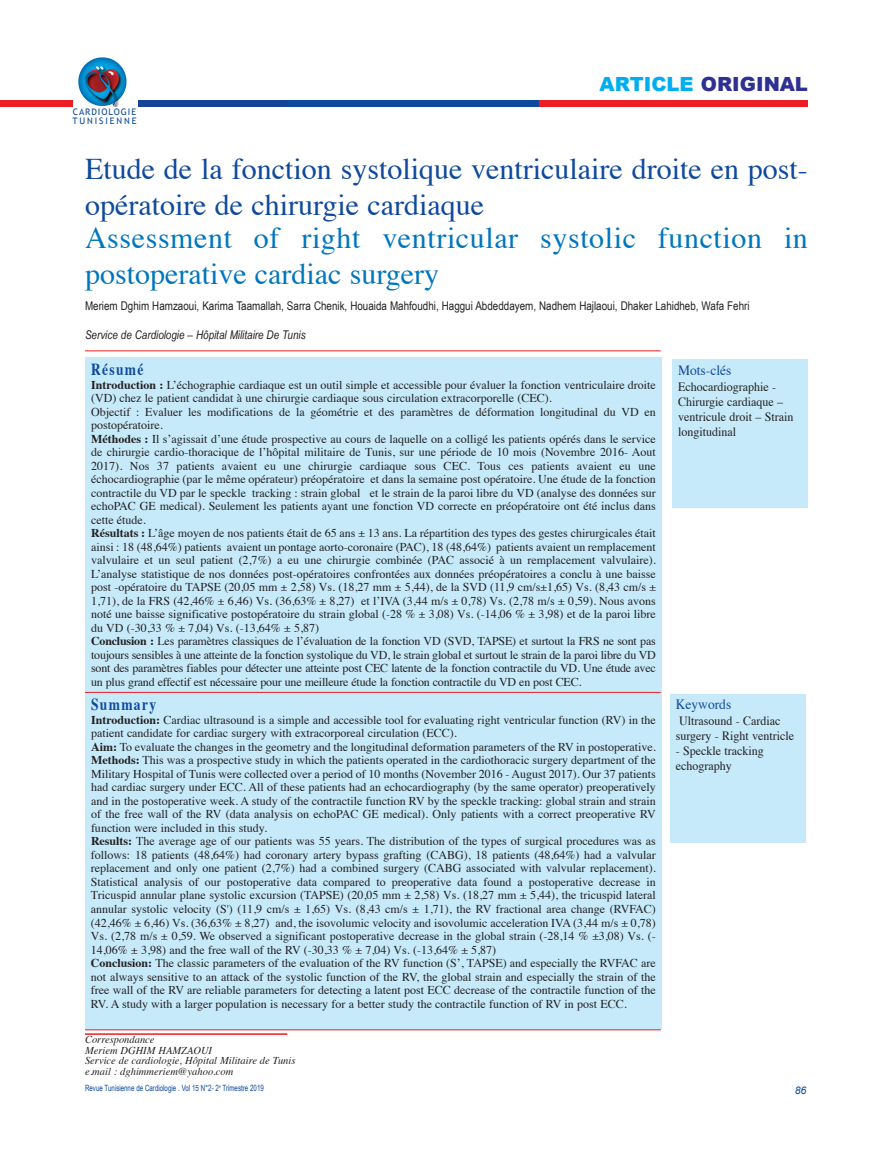
<style>
.page{position:relative;width:893px;height:1149px;background:#fff}
.page>*{position:absolute;margin:0;border:0;box-sizing:border-box;transform-origin:0 0}
.t1{font:30px/36px "Times";color:#0f499d}
.t2{font:30px/36px "Times";letter-spacing:.02em;color:#0076be}
.t3{font:900 19.5px "Arial";color:#2e3092}
.t4{font:700 16.8px "Times";letter-spacing:.1em;color:#0f499d;scale:.8 1}
.t5{font:14.1px "Times";color:#0f499d;scale:.95 1}
.t6{font:12.6px/15px "Times";color:#231f20;scale:.95 1}
.t7{font:12px/13.5px "Times";color:#231f20}
.t8{font:12px "Arial Narrow";color:#231f20}
.t9{font:italic 12px "Arial Narrow";color:#231f20}
.t10{font:italic 10.5px/10.5px "Times";color:#231f20}
.t11{font:italic 10.5px "Arial";color:#0f499d}
.t12{font:9px/9px "Trebuchet MS";letter-spacing:.105em;color:#0f499d}
.t13{font:8.7px "Arial Narrow";color:#0f499d;scale:.87 1}
.s1{color:#00aeef}
.s2{font-weight:700}
</style>
<div class="page">
<div style="left:85px;top:357px;width:577px;height:340px;background:#c6eafa"></div>
<div style="left:85px;top:692px;width:577px;height:337px;background:#c6eafa"></div>
<hr style="left:85px;top:1032px;width:202px;height:2px;background:#ee1d23">
<div style="left:672px;top:359px;width:136px;height:149px;background:#c6eafa"></div>
<div style="left:670px;top:693px;width:136px;height:149px;background:#c6eafa"></div>
<hr style="left:85px;top:350px;width:576px;height:1px;background:#ee1d23">
<hr style="left:85px;top:691px;width:576px;height:1px;background:#ee1d23">
<hr style="left:85px;top:1029px;width:576px;height:1px;background:#ee1d23">
<div style="left:0;top:100px;width:73px;height:6px;background:#ee1d23"></div>
<div style="left:138px;top:100px;width:149px;height:6px;background:#154398"></div>
<div style="left:287px;top:100px;width:253px;height:6px;background:#0f499d"></div>
<div style="left:539px;top:100px;width:269px;height:6px;background:#ee1d23"></div>
<img style="left:78px;top:57px;width:49px;height:49px">
<p class="t12" style="left:72px;top:107px;width:66px">CARDIOLOGIE<br>TUNISIENNE</p>
<h2 class="t3" style="left:600px;top:69px;width:210px"><span class="s1">ARTICLE</span> ORIGINAL</h2>
<h1 class="t1" style="left:85px;top:153px;width:724px">Etude de la fonction systolique ventriculaire droite en post&shy;opératoire de chirurgie cardiaque</h1>
<h1 class="t2" style="left:85px;top:222px;width:724px">Assessment of right ventricular systolic function in postoperative cardiac surgery</h1>
<p class="t8" style="left:85px;top:299px;width:666px">Meriem Dghim Hamzaoui, Karima Taamallah, Sarra Chenik, Houaida Mahfoudhi, Haggui Abdeddayem, Nadhem Hajlaoui, Dhaker Lahidheb, Wafa Fehri</p>
<p class="t9" style="left:85px;top:327px;width:222px">Service de Cardiologie – Hôpital Militaire De Tunis</p>
<p class="t5" style="left:678px;top:364px;width:58px">Mots-clés</p>
<p class="t6" style="left:678px;top:380px;width:123px">Echocardiographie -<br>Chirurgie cardiaque – ventricule droit – Strain longitudinal</p>
<h3 class="t4" style="left:91px;top:362px;width:67px">Résumé</h3>
<p class="t7" style="left:91px;top:378px;width:566px"><span class="s2">Introduction :</span> L’échographie cardiaque est un outil simple et accessible pour évaluer la fonction ventriculaire droite (VD) chez le patient candidat à une chirurgie cardiaque sous circulation extracorporelle (CEC).<br>Objectif : Evaluer les modifications de la géométrie et des paramètres de déformation longitudinal du VD en postopératoire.<br><span class="s2">Méthodes :</span> Il s’agissait d’une étude prospective au cours de laquelle on a colligé les patients opérés dans le service de chirurgie cardio-thoracique de l’hôpital militaire de Tunis, sur une période de 10 mois (Novembre 2016- Aout 2017). Nos 37 patients avaient eu une chirurgie cardiaque sous CEC. Tous ces patients avaient eu une échocardiographie (par le même opérateur) préopératoire et dans la semaine post opératoire. Une étude de la fonction contractile du VD par le speckle tracking : strain global et le strain de la paroi libre du VD (analyse des données sur echoPAC GE medical). Seulement les patients ayant une fonction VD correcte en préopératoire ont été inclus dans cette étude.<br><span class="s2">Résultats :</span> L’âge moyen de nos patients était de 65 ans ± 13 ans. La répartition des types des gestes chirurgicales était ainsi : 18 (48,64%) patients avaient un pontage aorto-coronaire (PAC), 18 (48,64%) patients avaient un remplacement valvulaire et un seul patient (2,7%) a eu une chirurgie combinée (PAC associé à un remplacement valvulaire).<br>L’analyse statistique de nos données post-opératoires confrontées aux données préopératoires a conclu à une baisse post -opératoire du TAPSE (20,05 mm ± 2,58) Vs. (18,27 mm ± 5,44), de la SVD (11,9 cm/s±1,65) Vs. (8,43 cm/s ± 1,71), de la FRS (42,46% ± 6,46) Vs. (36,63% ± 8,27) et l’IVA (3,44 m/s ± 0,78) Vs. (2,78 m/s ± 0,59). Nous avons noté une baisse significative postopératoire du strain global (-28 % ± 3,08) Vs. (-14,06 % ± 3,98) et de la paroi libre du VD (-30,33 % ± 7,04) Vs. (-13,64% ± 5,87)<br><span class="s2">Conclusion :</span> Les paramètres classiques de l’évaluation de la fonction VD (SVD, TAPSE) et surtout la FRS ne sont pas toujours sensibles à une atteinte de la fonction systolique du VD, le strain global et surtout le strain de la paroi libre du VD sont des paramètres fiables pour détecter une atteinte post CEC latente de la fonction contractile du VD. Une étude avec un plus grand effectif est nécessaire pour une meilleure étude la fonction contractile du VD en post CEC.</p>
<h3 class="t4" style="left:91px;top:697px;width:83px">Summary</h3>
<p class="t7" style="left:91px;top:713px;width:566px"><span class="s2">Introduction:</span> Cardiac ultrasound is a simple and accessible tool for evaluating right ventricular function (RV) in the patient candidate for cardiac surgery with extracorporeal circulation (ECC).<br><span class="s2">Aim:</span> To evaluate the changes in the geometry and the longitudinal deformation parameters of the RV in postoperative.<br><span class="s2">Methods:</span> This was a prospective study in which the patients operated in the cardiothoracic surgery department of the Military Hospital of Tunis were collected over a period of 10 months (November 2016 - August 2017). Our 37 patients had cardiac surgery under ECC. All of these patients had an echocardiography (by the same operator) preoperatively and in the postoperative week. A study of the contractile function RV by the speckle tracking: global strain and strain of the free wall of the RV (data analysis on echoPAC GE medical). Only patients with a correct preoperative RV function were included in this study.<br><span class="s2">Results:</span> The average age of our patients was 55 years. The distribution of the types of surgical procedures was as follows: 18 patients (48,64%) had coronary artery bypass grafting (CABG), 18 patients (48,64%) had a valvular replacement and only one patient (2,7%) had a combined surgery (CABG associated with valvular replacement).<br>Statistical analysis of our postoperative data compared to preoperative data found a postoperative decrease in Tricuspid annular plane systolic excursion (TAPSE) (20,05 mm ± 2,58) Vs. (18,27 mm ± 5,44), the tricuspid lateral annular systolic velocity (S') (11,9 cm/s ± 1,65) Vs. (8,43 cm/s ± 1,71), the RV fractional area change (RVFAC) (42,46% ± 6,46) Vs. (36,63% ± 8,27) and, the isovolumic velocity and isovolumic acceleration IVA (3,44 m/s ± 0,78)<br>Vs. (2,78 m/s ± 0,59. We observed a significant postoperative decrease in the global strain (-28,14 % ±3,08) Vs. (- 14,06% ± 3,98) and the free wall of the RV (-30,33 % ± 7,04) Vs. (-13,64% ± 5,87)<br><span class="s2">Conclusion:</span> The classic parameters of the evaluation of the RV function (S’, TAPSE) and especially the RVFAC are not always sensitive to an attack of the systolic function of the RV, the global strain and especially the strain of the free wall of the RV are reliable parameters for detecting a latent post ECC decrease of the contractile function of the RV. A study with a larger population is necessary for a better study the contractile function of RV in post ECC.</p>
<p class="t5" style="left:676px;top:698px;width:60px">Keywords</p>
<p class="t6" style="left:676px;top:714px;width:126px">Ultrasound - Cardiac surgery - Right ventricle</p>
<p class="t6" style="left:676px;top:744px;width:94px">- Speckle tracking echography</p>
<p class="t10" style="left:85px;top:1035px;width:212px">Correspondance<br>Meriem DGHIM HAMZAOUI<br>Service de cardiologie, Hôpital Militaire de Tunis e.mail : dghimmeriem@yahoo.com</p>
<p class="t13" style="left:85px;top:1082px;width:207px">Revue Tunisienne de Cardiologie . Vol 15 N°2- 2<sup>è</sup> Trimestre 2019</p>
<p class="t11" style="left:795px;top:1084px;width:13px">86</p>
</div>
